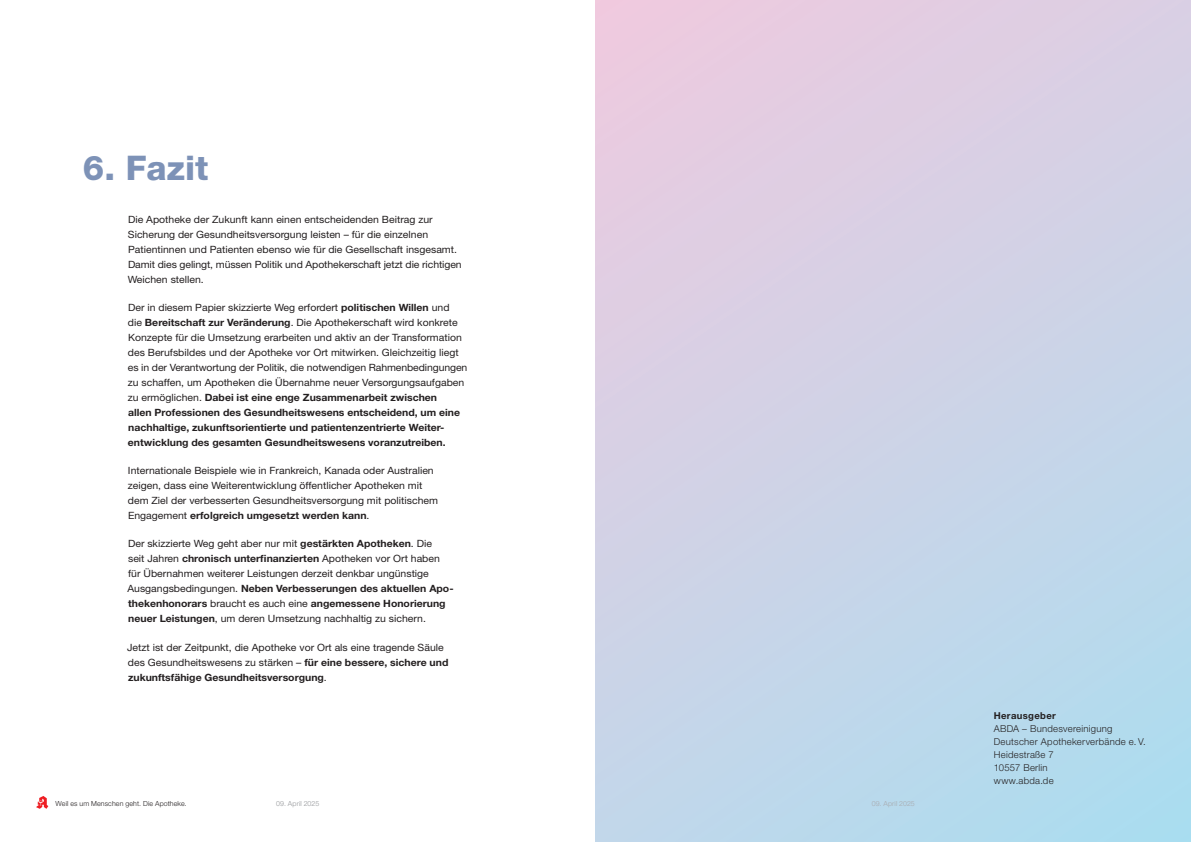
<style>
.page{position:relative;width:1191px;height:842px;background:#fff}
.page>*{position:absolute;margin:0;border:0;box-sizing:border-box;transform-origin:0 0}
.t1{font:800 34px "Helvetica Neue LT Std";color:#7d92b7}
.t2{font:10px/15px "Helvetica Neue LT Std";color:#231f20;scale:1.05 1}
.t3{font:300 9.5px/13.1px "Helvetica Neue LT Std";letter-spacing:.03em;color:#231f20}
.t4{font:700 9.5px "Helvetica Neue LT Std";letter-spacing:.035em;color:#231f20}
.t5{font:300 7px "Helvetica Neue LT Std";letter-spacing:.02em;color:#231f20}
.t6{font:300 7px "Helvetica Neue LT Std";letter-spacing:.02em;color:#939598}
.t7{font:300 7px "Helvetica Neue LT Std";letter-spacing:.02em;color:#a8a9ad}
.s1{font-weight:700}
</style>
<div class="page">
<div style="left:595px;top:0;width:596px;height:842px;background:linear-gradient(to bottom,#e6cce1,#b6daed)"></div>
<svg style="left:36px;top:796px;width:12px;height:13px"></svg>
<h1 class="t1" style="left:83px;top:148px;width:127px">6. Fazit</h1>
<p class="t2" style="left:128px;top:212px;width:319px">Die Apotheke der Zukunft kann einen entscheidenden Beitrag zur Sicherung der Gesundheitsversorgung leisten – für die einzelnen Patientinnen und Patienten ebenso wie für die Gesellschaft insgesamt.<br>Damit dies gelingt, müssen Politik und Apothekerschaft jetzt die richtigen Weichen stellen.</p>
<p class="t2" style="left:128px;top:300px;width:325px">Der in diesem Papier skizzierte Weg erfordert <span class="s1">politischen Willen</span> und<br>die <span class="s1">Bereitschaft zur Veränderung</span>. Die Apothekerschaft wird konkrete Konzepte für die Umsetzung erarbeiten und aktiv an der Transformation des Berufsbildes und der Apotheke vor Ort mitwirken. Gleichzeitig liegt es in der Verantwortung der Politik, die notwendigen Rahmenbedingungen zu schaffen, um Apotheken die Übernahme neuer Versorgungsaufgaben zu ermöglichen. <span class="s1">Dabei ist eine enge Zusammenarbeit zwischen<br>allen Professionen des Gesundheitswesens entscheidend, um eine nachhaltige, zukunftsorientierte und patientenzentrierte Weiter&shy;entwicklung des gesamten Gesundheitswesens voranzutreiben.</span></p>
<p class="t2" style="left:128px;top:463px;width:297px">Internationale Beispiele wie in Frankreich, Kanada oder Australien zeigen, dass eine Weiterentwicklung öffentlicher Apotheken mit dem Ziel der verbesserten Gesundheitsversorgung mit politischem Engagement <span class="s1">erfolgreich umgesetzt werden kann</span>.</p>
<p class="t2" style="left:127px;top:536px;width:312px">Der skizzierte Weg geht aber nur mit <span class="s1">gestärkten Apotheken</span>. Die<br>seit Jahren <span class="s1">chronisch unterfinanzierten</span> Apotheken vor Ort haben für Übernahmen weiterer Leistungen derzeit denkbar ungünstige Ausgangsbedingungen. <span class="s1">Neben Verbesserungen des aktuellen Apo&shy;thekenhonorars</span> braucht es auch eine <span class="s1">angemessene Honorierung neuer Leistungen</span>, um deren Umsetzung nachhaltig zu sichern.</p>
<p class="t2" style="left:127px;top:639px;width:307px">Jetzt ist der Zeitpunkt, die Apotheke vor Ort als eine tragende Säule des Gesundheitswesens zu stärken – <span class="s1">für eine bessere, sichere und zukunftsfähige Gesundheitsversorgung</span>.</p>
<p class="t5" style="left:56px;top:799px;width:133px">Weil es um Menschen geht. Die Apotheke.</p>
<p class="t6" style="left:276px;top:799px;width:45px">09. April 2025</p>
<p class="t7" style="left:871px;top:799px;width:45px">09. April 2025</p>
<p class="t4" style="left:993px;top:709px;width:64px">Herausgeber</p>
<p class="t3" style="left:993px;top:721px;width:154px">ABDA – Bundesvereinigung<br>Deutscher Apothekerverbände e. V.<br>Heidestraße 7<br>10557 Berlin<br>www.abda.de</p>
</div>
